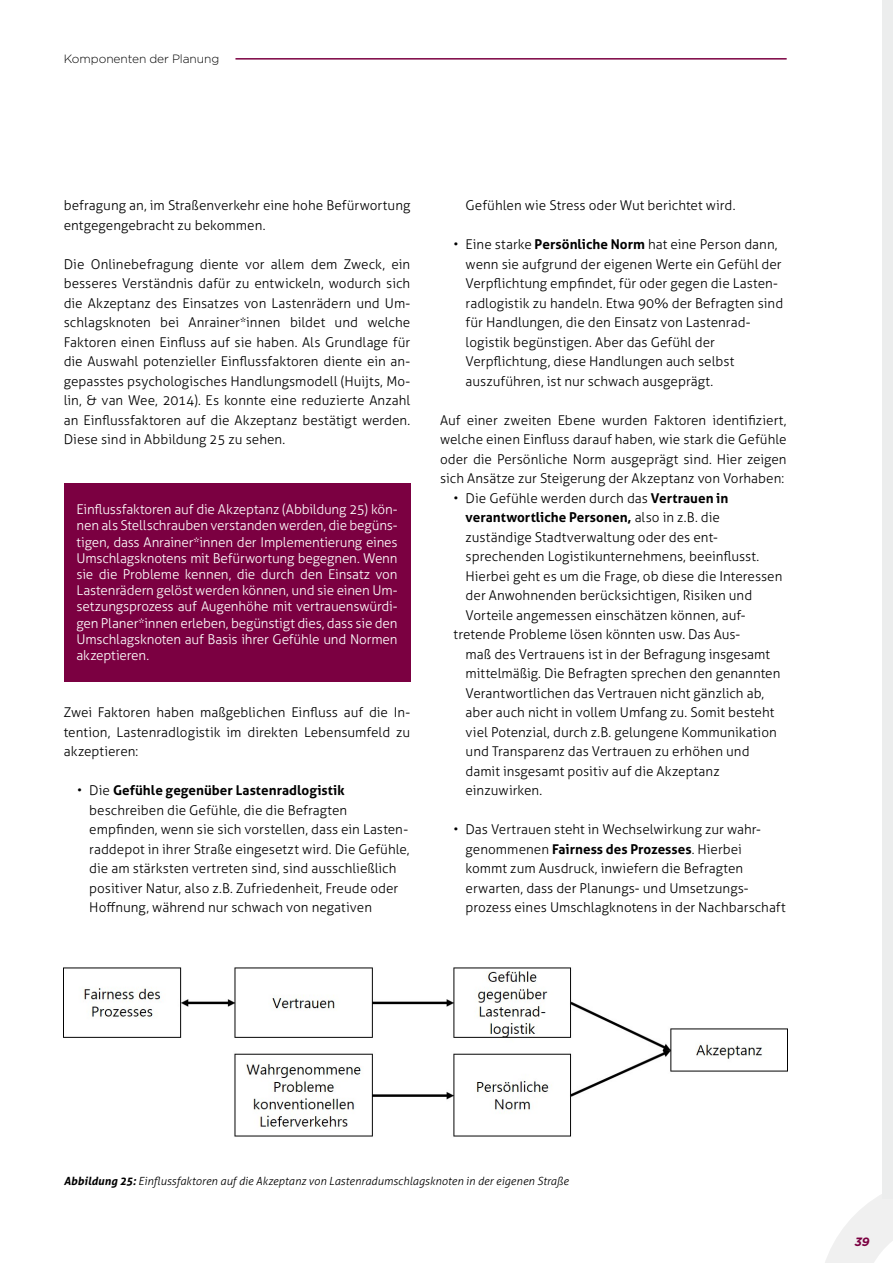
<style>
.page{position:relative;width:893px;height:1263px;background:#fff}
.page>*{position:absolute;margin:0;border:0;box-sizing:border-box;transform-origin:0 0}
.t1{font:300 13.5px/19.5px "Aller";color:#000}
.t2{font:300 13.5px/16.2px "Aller";letter-spacing:-.015em;color:#fff;text-align:justify}
.t3{font:700 13.5px "Aller";color:#000}
.t4{font:300 12px "Gotham";letter-spacing:-.005em;color:#000}
.t5{font:italic 700 12px "Gotham";color:#7b0041}
.Tabellenbeschreibung{font:italic 300 11.25px "Aller";letter-spacing:.005em;color:#000}
.s1{font-weight:300}
.s2{font-weight:700}
</style>
<div class="page">
<svg style="left:825px;top:1194px;width:68px;height:69px"></svg>
<div style="left:882px;top:0;width:11px;height:1199px;background:#eceded"></div>
<div style="left:64px;top:483px;width:346px;height:198px;background:#7b0041"></div>
<hr style="left:235px;top:58px;width:552px;height:2px;background:#7b0041">
<img style="left:63px;top:967px;width:724px;height:170px">
<p class="t4" style="left:64px;top:52px;width:157px">Komponenten der Planung</p>
<p class="t1" style="left:64px;top:195px;width:348px">befragung an, im Straßenverkehr eine hohe Befürwortung entgegengebracht zu bekommen.</p>
<p class="t1" style="left:64px;top:254px;width:348px;text-align:justify">Die Onlinebefragung diente vor allem dem Zweck, ein besseres Verständnis dafür zu entwickeln, wodurch sich die Akzeptanz des Einsatzes von Lastenrädern und Um&shy;schlagsknoten bei Anrainer*innen bildet und welche Faktoren einen Einfluss auf sie haben. Als Grundlage für die Auswahl potenzieller Einflussfaktoren diente ein an&shy;gepasstes psychologisches Handlungsmodell (Huijts, Mo&shy;lin, &amp; van Wee, 2014). Es konnte eine reduzierte Anzahl an Einflussfaktoren auf die Akzeptanz bestätigt werden.<br>Diese sind in Abbildung 25 zu sehen.</p>
<p class="t2" style="left:77px;top:501px;width:323px">Einflussfaktoren auf die Akzeptanz (Abbildung 25) kön&shy;nen als Stellschrauben verstanden werden, die begüns&shy;tigen, dass Anrainer*innen der Implementierung eines Umschlagsknotens mit Befürwortung begegnen. Wenn sie die Probleme kennen, die durch den Einsatz von Lastenrädern gelöst werden können, und sie einen Um&shy;setzungsprozess auf Augenhöhe mit vertrauenswürdi&shy;gen Planer*innen erleben, begünstigt dies, dass sie den Umschlagsknoten auf Basis ihrer Gefühle und Normen akzeptieren.</p>
<p class="t1" style="left:64px;top:702px;width:348px;text-align:justify">Zwei Faktoren haben maßgeblichen Einfluss auf die In&shy;tention, Lastenradlogistik im direkten Lebensumfeld zu akzeptieren:</p>
<p class="t3" style="left:77px;top:782px;width:269px"><span class="s1">• Die</span> Gefühle gegenüber Lastenradlogistik</p>
<p class="t1" style="left:89px;top:800px;width:260px">beschreiben die Gefühle, die die Befragten</p>
<p class="t1" style="left:89px;top:819px;width:320px">empfinden, wenn sie sich vorstellen, dass ein Lasten-</p>
<p class="t1" style="left:89px;top:839px;width:322px">raddepot in ihrer Straße eingesetzt wird. Die Gefühle,</p>
<p class="t1" style="left:89px;top:858px;width:309px">die am stärksten vertreten sind, sind ausschließlich</p>
<p class="t1" style="left:89px;top:878px;width:310px">positiver Natur, also z.B. Zufriedenheit, Freude oder</p>
<p class="t1" style="left:89px;top:897px;width:284px">Hoffnung, während nur schwach von negativen</p>
<p class="t1" style="left:466px;top:195px;width:271px">Gefühlen wie Stress oder Wut berichtet wird.</p>
<p class="t1" style="left:454px;top:234px;width:326px">• Eine starke <span class="s2">Persönliche Norm</span> hat eine Person dann,</p>
<p class="t1" style="left:466px;top:254px;width:318px">wenn sie aufgrund der eigenen Werte ein Gefühl der</p>
<p class="t1" style="left:466px;top:273px;width:314px">Verpflichtung empfindet, für oder gegen die Lasten-</p>
<p class="t1" style="left:466px;top:293px;width:319px">radlogistik zu handeln. Etwa 90% der Befragten sind</p>
<p class="t1" style="left:466px;top:312px;width:286px">für Handlungen, die den Einsatz von Lastenrad-</p>
<p class="t1" style="left:466px;top:332px;width:251px">logistik begünstigen. Aber das Gefühl der</p>
<p class="t1" style="left:466px;top:351px;width:270px">Verpflichtung, diese Handlungen auch selbst</p>
<p class="t1" style="left:466px;top:371px;width:249px">auszuführen, ist nur schwach ausgeprägt.</p>
<p class="t1" style="left:440px;top:410px;width:348px;text-align:justify">Auf einer zweiten Ebene wurden Faktoren identifiziert, welche einen Einfluss darauf haben, wie stark die Gefühle oder die Persönliche Norm ausgeprägt sind. Hier zeigen sich Ansätze zur Steigerung der Akzeptanz von Vorhaben:</p>
<p class="t1" style="left:454px;top:488px;width:276px">• Die Gefühle werden durch das <span class="s2">Vertrauen in</span></p>
<p class="t3" style="left:466px;top:509px;width:256px">verantwortliche Personen, <span class="s1">also in z.B. die</span></p>
<p class="t1" style="left:466px;top:527px;width:318px">zuständige Stadtverwaltung oder des ent&shy;sprechenden Logistikunternehmens, beeinflusst.<br>Hierbei geht es um die Frage, ob diese die Interessen</p>
<p class="t1" style="left:466px;top:585px;width:288px">der Anwohnenden berücksichtigen, Risiken und</p>
<p class="t1" style="left:454px;top:605px;width:294px;text-indent:12px">Vorteile angemessen einschätzen können, auf&shy;tretende Probleme lösen könnten usw. Das Aus-</p>
<p class="t1" style="left:466px;top:644px;width:316px">maß des Vertrauens ist in der Befragung insgesamt mittelmäßig. Die Befragten sprechen den genannten<br>Verantwortlichen das Vertrauen nicht gänzlich ab,</p>
<p class="t1" style="left:466px;top:702px;width:310px">aber auch nicht in vollem Umfang zu. Somit besteht</p>
<p class="t1" style="left:466px;top:722px;width:313px">viel Potenzial, durch z.B. gelungene Kommunikation</p>
<p class="t1" style="left:466px;top:741px;width:285px">und Transparenz das Vertrauen zu erhöhen und</p>
<p class="t1" style="left:466px;top:761px;width:255px">damit insgesamt positiv auf die Akzeptanz</p>
<p class="t1" style="left:466px;top:780px;width:78px">einzuwirken.</p>
<p class="t1" style="left:454px;top:819px;width:309px">• Das Vertrauen steht in Wechselwirkung zur wahr-</p>
<p class="t3" style="left:466px;top:840px;width:278px"><span class="s1">genommenen</span> Fairness des Prozesses<span class="s1">. Hierbei</span></p>
<p class="t1" style="left:466px;top:858px;width:279px">kommt zum Ausdruck, inwiefern die Befragten</p>
<p class="t1" style="left:466px;top:878px;width:285px">erwarten, dass der Planungs- und Umsetzungs-</p>
<p class="t1" style="left:466px;top:897px;width:322px">prozess eines Umschlagknotens in der Nachbarschaft</p>
<p class="Tabellenbeschreibung" style="left:64px;top:1174px;width:506px"><span class="s2">Abbildung 25:</span> Einflussfaktoren auf die Akzeptanz von Lastenradumschlagsknoten in der eigenen Straße</p>
<p class="t5" style="left:855px;top:1234px;width:16px">39</p>
</div>
